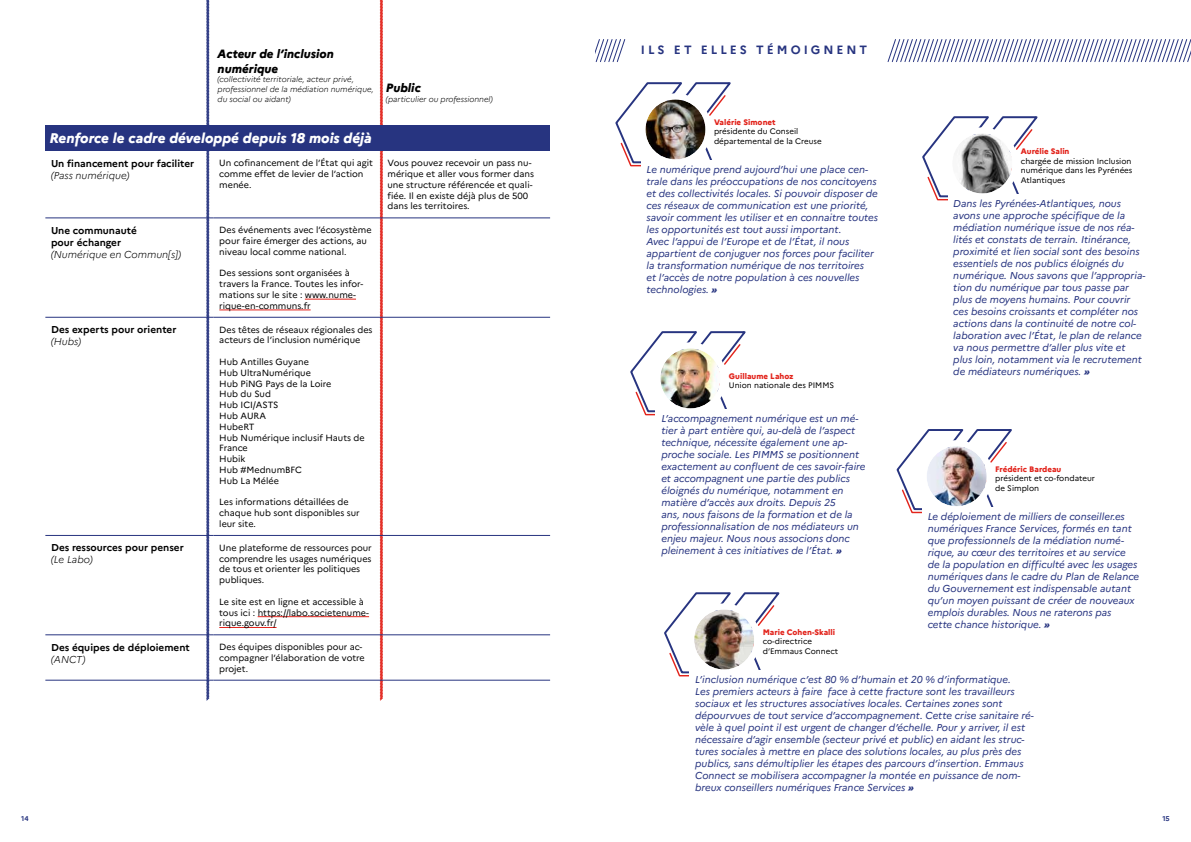
<style>
.page{position:relative;width:1191px;height:842px;background:#fff}
.page>*{position:absolute;margin:0;border:0;box-sizing:border-box;transform-origin:0 0}
.t1{font:italic 800 14px "Marianne";color:#fff}
.t2{font:italic 800 12px/14.4px "Marianne";color:#000}
.t3{font:700 12px "Marianne";letter-spacing:.25em;color:#273480}
.t4{font:italic 10px/12px "Marianne";color:#273480}
.t5{font:700 10px/12px "Marianne";color:#000}
.t6{font:italic 300 10px "Marianne";color:#000}
.t7{font:9px/10.8px "Marianne";color:#000}
.t8{font:8px/9.6px "Marianne";color:#000}
.t9{font:italic 300 8px/9.6px "Marianne";color:#000}
.t10{font:800 8px "Marianne";color:#e2241c}
.t11{font:700 7px "Marianne";color:#273480}
.s1{font-weight:800}
</style>
<div class="page">
<svg style="left:206px;top:0;width:4px;height:701px;background:#7981b0"></svg>
<svg style="left:379px;top:0;width:4px;height:701px"></svg>
<div style="left:45px;top:125px;width:505px;height:26px;background:#273480"></div>
<hr style="left:45px;top:217px;width:169px;height:1px;background:#273480">
<hr style="left:214px;top:217px;width:168px;height:1px;background:#273480">
<hr style="left:382px;top:217px;width:168px;height:1px;background:#273480">
<hr style="left:45px;top:317px;width:169px;height:1px;background:#273480">
<hr style="left:214px;top:317px;width:168px;height:1px;background:#273480">
<hr style="left:382px;top:317px;width:168px;height:1px;background:#273480">
<hr style="left:45px;top:535px;width:169px;height:1px;background:#273480">
<hr style="left:214px;top:535px;width:168px;height:1px;background:#273480">
<hr style="left:382px;top:535px;width:168px;height:1px;background:#273480">
<hr style="left:45px;top:634px;width:169px;height:1px;background:#273480">
<hr style="left:214px;top:634px;width:168px;height:1px;background:#273480">
<hr style="left:382px;top:634px;width:168px;height:1px;background:#273480">
<hr style="left:45px;top:680px;width:169px;height:1px;background:#273480">
<hr style="left:214px;top:680px;width:168px;height:1px;background:#273480">
<hr style="left:382px;top:680px;width:168px;height:1px;background:#273480">
<hr style="left:305px;top:299px;width:51px;height:1px;background:#e2241c">
<hr style="left:219px;top:310px;width:92px;height:1px;background:#e2241c">
<hr style="left:258px;top:616px;width:111px;height:1px;background:#e2241c">
<hr style="left:219px;top:627px;width:57px;height:1px;background:#e2241c">
<svg style="left:887px;top:39px;width:304px;height:23px"></svg>
<svg style="left:595px;top:39px;width:31px;height:23px"></svg>
<svg style="left:615px;top:82px;width:116px;height:85px"></svg>
<img style="left:645px;top:99px;width:60px;height:60px;border-radius:30px">
<div style="left:639px;top:93px;width:72px;height:72px;border:6px solid #fff;border-radius:50%"></div>
<div style="left:641px;top:160px;width:237px;height:139px;background:#fff"></div>
<svg style="left:664px;top:592px;width:116px;height:85px"></svg>
<img style="left:694px;top:609px;width:60px;height:60px;border-radius:30px">
<div style="left:688px;top:603px;width:72px;height:72px;border:6px solid #fff;border-radius:50%"></div>
<div style="left:689px;top:670px;width:345px;height:127px;background:#fff"></div>
<svg style="left:922px;top:116px;width:116px;height:85px"></svg>
<img style="left:952px;top:133px;width:60px;height:60px;border-radius:30px">
<div style="left:946px;top:127px;width:72px;height:72px;border:6px solid #fff;border-radius:50%"></div>
<div style="left:947px;top:194px;width:198px;height:187px;background:#fff"></div>
<svg style="left:630px;top:331px;width:116px;height:85px"></svg>
<img style="left:660px;top:348px;width:60px;height:60px;border-radius:30px">
<div style="left:654px;top:342px;width:72px;height:72px;border:6px solid #fff;border-radius:50%"></div>
<div style="left:655px;top:409px;width:211px;height:151px;background:#fff"></div>
<svg style="left:896px;top:429px;width:116px;height:85px"></svg>
<img style="left:926px;top:446px;width:60px;height:60px;border-radius:30px">
<div style="left:920px;top:440px;width:72px;height:72px;border:6px solid #fff;border-radius:50%"></div>
<div style="left:922px;top:507px;width:218px;height:126px;background:#fff"></div>
<p class="t2" style="left:218px;top:47px;width:118px">Acteur de l’inclusion numérique</p>
<p class="t9" style="left:218px;top:75px;width:158px">(collectivité territoriale, acteur privé, professionnel de la médiation numérique, du social ou aidant)</p>
<p class="t2" style="left:386px;top:80px;width:37px">Public</p>
<p class="t9" style="left:386px;top:94px;width:109px">(particulier ou professionnel)</p>
<h1 class="t1" style="left:49px;top:130px;width:324px">Renforce le cadre développé depuis 18 mois déjà</h1>
<p class="t5" style="left:51px;top:157px;width:145px">Un financement pour faciliter</p>
<p class="t6" style="left:51px;top:169px;width:80px">(Pass numérique)</p>
<p class="t7" style="left:219px;top:158px;width:155px">Un cofinancement de l’État qui agit comme effet de levier de l’action menée.</p>
<p class="t7" style="left:387px;top:158px;width:148px">Vous pouvez recevoir un pass nu&shy;mérique et aller vous former dans une structure référencée et quali&shy;fiée. Il en existe déjà plus de 500 dans les territoires.</p>
<p class="t5" style="left:51px;top:224px;width:87px">Une communauté pour échanger</p>
<p class="t6" style="left:51px;top:248px;width:131px">(Numérique en Commun[s])</p>
<p class="t7" style="left:219px;top:224px;width:154px">Des événements avec l’écosystème pour faire émerger des actions, au niveau local comme national.</p>
<p class="t7" style="left:219px;top:268px;width:146px">Des sessions sont organisées à travers la France. Toutes les infor&shy;mations sur le site : www.nume&shy;rique-en-communs.fr</p>
<p class="t5" style="left:51px;top:324px;width:127px">Des experts pour orienter</p>
<p class="t6" style="left:51px;top:336px;width:31px">(Hubs)</p>
<p class="t7" style="left:219px;top:324px;width:155px">Des têtes de réseaux régionales des acteurs de l’inclusion numérique</p>
<p class="t7" style="left:219px;top:356px;width:147px">Hub Antilles Guyane<br>Hub UltraNumérique<br>Hub PiNG Pays de la Loire<br>Hub du Sud<br>Hub ICI/ASTS<br>Hub AURA<br>HubeRT<br>Hub Numérique inclusif Hauts de<br>France<br>Hubik<br>Hub #MednumBFC<br>Hub La Mélée</p>
<p class="t7" style="left:219px;top:497px;width:142px">Les informations détaillées de chaque hub sont disponibles sur leur site.</p>
<p class="t5" style="left:51px;top:542px;width:134px">Des ressources pour penser</p>
<p class="t6" style="left:51px;top:554px;width:43px">(Le Labo)</p>
<p class="t7" style="left:219px;top:542px;width:154px">Une plateforme de ressources pour comprendre les usages numériques de tous et orienter les politiques publiques.</p>
<p class="t7" style="left:219px;top:596px;width:151px">Le site est en ligne et accessible à tous ici : https://labo.societenume&shy;rique.gouv.fr/</p>
<p class="t5" style="left:51px;top:641px;width:140px">Des équipes de déploiement</p>
<p class="t6" style="left:51px;top:653px;width:36px">(ANCT)</p>
<p class="t7" style="left:219px;top:641px;width:147px">Des équipes disponibles pour ac&shy;compagner l’élaboration de votre projet.</p>
<p class="t3" style="left:641px;top:43px;width:228px">ILS ET ELLES TÉMOIGNENT</p>
<p class="t10" style="left:714px;top:117px;width:63px">Valérie Simonet</p>
<p class="t8" style="left:714px;top:127px;width:109px">présidente du Conseil départemental de la Creuse</p>
<p class="t4" style="left:646px;top:163px;width:233px">Le numérique prend aujourd’hui une place cen&shy;trale dans les préoccupations de nos concitoyens et des collectivités locales. Si pouvoir disposer de ces réseaux de communication est une priorité, savoir comment les utiliser et en connaitre toutes les opportunités est tout aussi important.<br>Avec l’appui de l’Europe et de l’État, il nous appartient de conjuguer nos forces pour faciliter la transformation numérique de nos territoires<br>et l’accès de notre population à ces nouvelles technologies. <span class="s1">»</span></p>
<p class="t10" style="left:1020px;top:146px;width:50px">Aurélie Salin</p>
<p class="t8" style="left:1020px;top:156px;width:113px">chargée de mission Inclusion numérique dans les Pyrénées<br>Atlantiques</p>
<p class="t4" style="left:953px;top:197px;width:194px">Dans les Pyrénées-Atlantiques, nous avons une approche spécifique de la médiation numérique issue de nos réa&shy;lités et constats de terrain. Itinérance, proximité et lien social sont des besoins essentiels de nos publics éloignés du numérique. Nous savons que l’appropria&shy;tion du numérique par tous passe par plus de moyens humains. Pour couvrir ces besoins croissants et compléter nos actions dans la continuité de notre col&shy;laboration avec l’État, le plan de relance va nous permettre d’aller plus vite et plus loin, notamment via le recrutement de médiateurs numériques. <span class="s1">»</span></p>
<p class="t10" style="left:729px;top:371px;width:66px">Guillaume Lahoz</p>
<p class="t8" style="left:729px;top:380px;width:107px">Union nationale des PIMMS</p>
<p class="t4" style="left:661px;top:412px;width:206px">L’accompagnement numérique est un mé&shy;tier à part entière qui, au-delà de l’aspect technique, nécessite également une ap&shy;proche sociale. Les PIMMS se positionnent exactement au confluent de ces savoir-faire et accompagnent une partie des publics éloignés du numérique, notamment en matière d’accès aux droits. Depuis 25<br>ans, nous faisons de la formation et de la professionnalisation de nos médiateurs un enjeu majeur. Nous nous associons donc pleinement à ces initiatives de l’État. <span class="s1">»</span></p>
<p class="t10" style="left:995px;top:464px;width:68px">Frédéric Bardeau</p>
<p class="t8" style="left:995px;top:474px;width:101px">président et co-fondateur de Simplon</p>
<p class="t4" style="left:927px;top:510px;width:213px">Le déploiement de milliers de conseiller.es numériques France Services, formés en tant que professionnels de la médiation numé&shy;rique, au cœur des territoires et au service de la population en difficulté avec les usages numériques dans le cadre du Plan de Relance du Gouvernement est indispensable autant qu’un moyen puissant de créer de nouveaux emplois durables. Nous ne raterons pas<br>cette chance historique. <span class="s1">»</span></p>
<p class="t10" style="left:762px;top:627px;width:74px">Marie Cohen-Skalli</p>
<p class="t8" style="left:762px;top:637px;width:77px">co-directrice d’Emmaus Connect</p>
<p class="t4" style="left:695px;top:673px;width:340px">L’inclusion numérique c’est 80 % d’humain et 20 % d’informatique.<br>Les premiers acteurs à faire face à cette fracture sont les travailleurs sociaux et les structures associatives locales. Certaines zones sont dépourvues de tout service d’accompagnement. Cette crise sanitaire ré&shy;vèle à quel point il est urgent de changer d’échelle. Pour y arriver, il est nécessaire d’agir ensemble (secteur privé et public) en aidant les struc&shy;tures sociales à mettre en place des solutions locales, au plus près des publics, sans démultiplier les étapes des parcours d’insertion. Emmaus Connect se mobilisera accompagner la montée en puissance de nom&shy;breux conseillers numériques France Services <span class="s1">»</span></p>
<p class="t11" style="left:21px;top:814px;width:9px">14</p>
<p class="t11" style="left:1162px;top:814px;width:9px">15</p>
</div>
